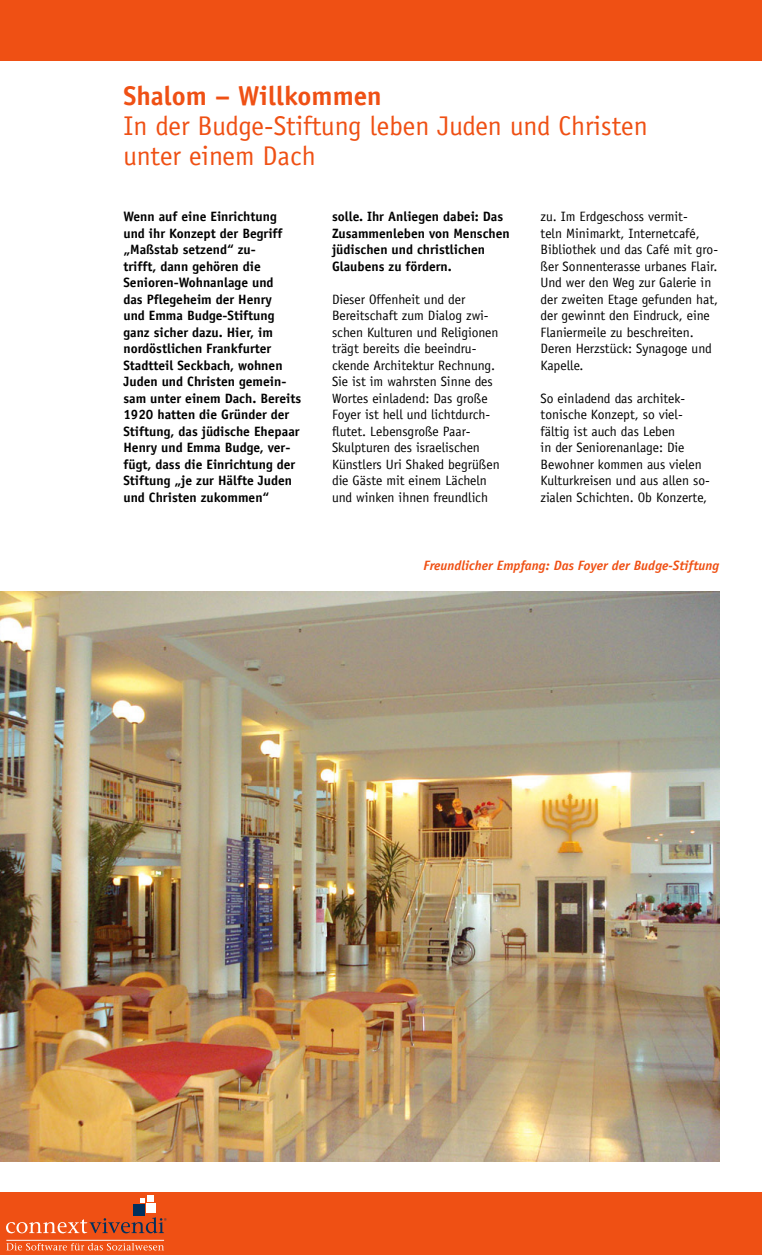
<style>
.page{position:relative;width:762px;height:1255px;background:#fff}
.page>*{position:absolute;margin:0;border:0;box-sizing:border-box;transform-origin:0 0}
.t1{font:27px/30px "Officina Sans";color:#ef5014}
.t2{font:700 27px "Officina Sans";color:#ef5014}
.t3{font:13.5px/16.5px "Officina Sans";color:#000}
.t4{font:700 13.5px/16.5px "Officina Sans";color:#000}
.t5{font:italic 700 13.5px "Officina Sans";color:#ef5014}
</style>
<div class="page">
<div style="left:0;top:0;width:761px;height:60px;background:#ef5014"></div>
<div style="left:0;top:1192px;width:761px;height:62px;background:#ef5014"></div>
<svg style="left:6px;top:1243px;width:158px;height:7px"></svg>
<svg style="left:6px;top:1217px;width:160px;height:16px"></svg>
<div style="left:133px;top:1203px;width:12px;height:12px;background:#00305e"></div>
<svg style="left:141px;top:1198px;width:4px;height:4px"></svg>
<div style="left:147px;top:1195px;width:6px;height:7px;background:#fff"></div>
<div style="left:147px;top:1203px;width:9px;height:9px;background:#fff"></div>
<hr style="left:6px;top:1239px;width:158px;height:1px;background:#fff">
<img style="left:0;top:591px;width:719px;height:570px">
<h1 class="t2" style="left:123px;top:79px;width:259px">Shalom – Willkommen</h1>
<h1 class="t1" style="left:123px;top:111px;width:525px">In der Budge-Stiftung leben Juden und Christen unter einem Dach</h1>
<p class="t4" style="left:123px;top:208px;width:179px">Wenn auf eine Einrichtung und ihr Konzept der Begriff „Maßstab setzend“ zu-<br>trifft, dann gehören die<br>Senioren-Wohnanlage und<br>das Pflegeheim der Henry<br>und Emma Budge-Stiftung ganz sicher dazu. Hier, im nordöstlichen Frankfurter<br>Stadtteil Seckbach, wohnen<br>Juden und Christen gemein&shy;sam unter einem Dach. Bereits<br>1920 hatten die Gründer der<br>Stiftung, das jüdische Ehepaar<br>Henry und Emma Budge, ver&shy;fügt, dass die Einrichtung der<br>Stiftung „je zur Hälfte Juden und Christen zukommen“</p>
<p class="t4" style="left:332px;top:208px;width:179px">solle. Ihr Anliegen dabei: Das<br>Zusammenleben von Menschen jüdischen und christlichen<br>Glaubens zu fördern.</p>
<p class="t3" style="left:332px;top:291px;width:169px">Dieser Offenheit und der<br>Bereitschaft zum Dialog zwi&shy;schen Kulturen und Religionen trägt bereits die beeindru&shy;ckende Architektur Rechnung.<br>Sie ist im wahrsten Sinne des<br>Wortes einladend: Das große<br>Foyer ist hell und lichtdurch&shy;flutet. Lebensgroße Paar-<br>Skulpturen des israelischen<br>Künstlers Uri Shaked begrüßen die Gäste mit einem Lächeln und winken ihnen freundlich</p>
<p class="t3" style="left:540px;top:208px;width:179px">zu. Im Erdgeschoss vermit-<br>teln Minimarkt, Internetcafé,<br>Bibliothek und das Café mit gro&shy;ßer Sonnenterasse urbanes Flair.<br>Und wer den Weg zur Galerie in der zweiten Etage gefunden hat, der gewinnt den Eindruck, eine<br>Flaniermeile zu beschreiten.<br>Deren Herzstück: Synagoge und<br>Kapelle.</p>
<p class="t3" style="left:540px;top:390px;width:171px">So einladend das architek&shy;tonische Konzept, so viel&shy;fältig ist auch das Leben<br>in der Seniorenanlage: Die<br>Bewohner kommen aus vielen<br>Kulturkreisen und aus allen so&shy;zialen Schichten. Ob Konzerte,</p>
<p class="t5" style="left:423px;top:556px;width:297px">Freundlicher Empfang: Das Foyer der Budge-Stiftung</p>
</div>
